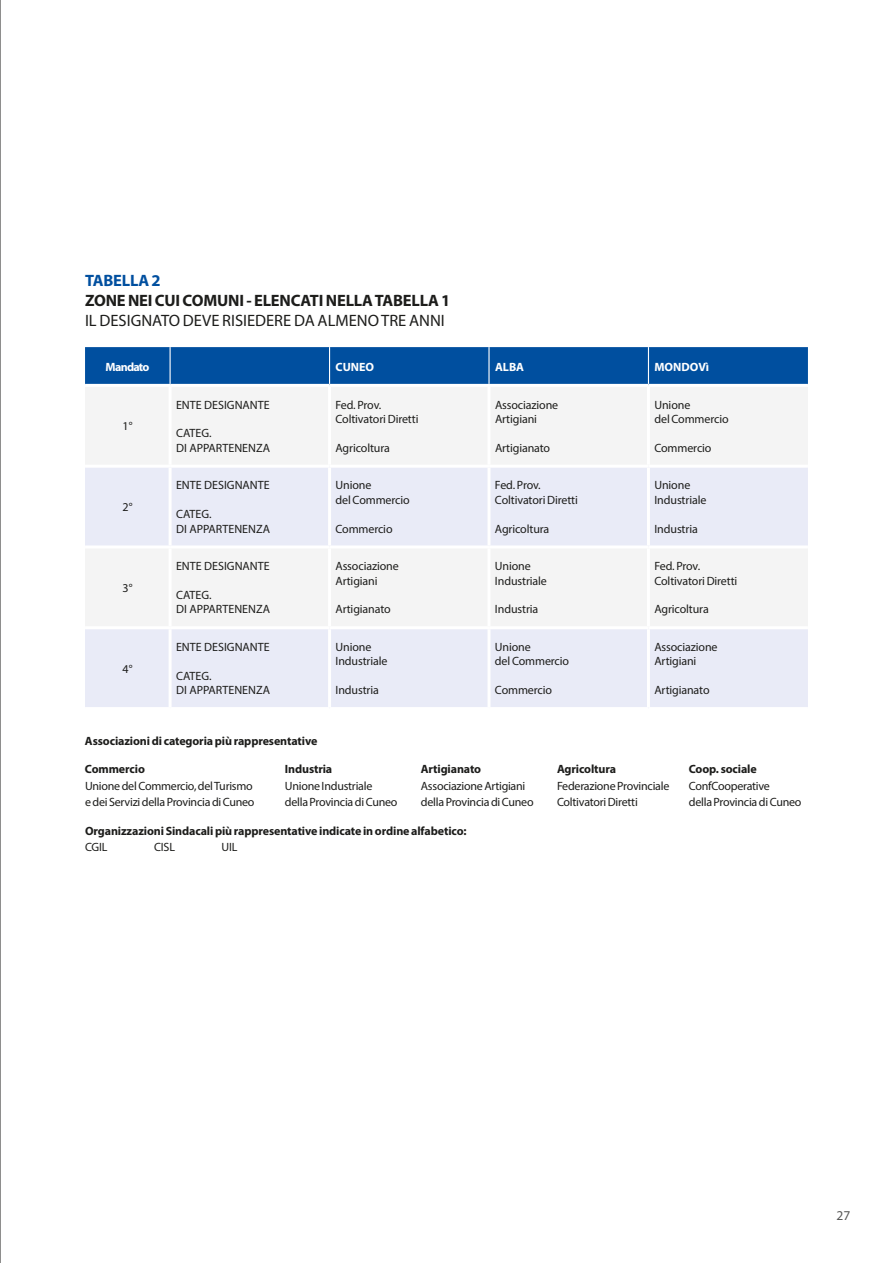
<style>
.page{position:relative;width:893px;height:1263px;background:#fff}
.page>*{position:absolute;margin:0;border:0;box-sizing:border-box;transform-origin:0 0}
.t1{font:16.5px "Myriad Pro";color:#1d1d1b}
.t2{font:700 16.5px "Myriad Pro";letter-spacing:-.01em;color:#1d1d1b}
.t3{font:700 16.5px "Myriad Pro";letter-spacing:-.01em;color:#004f9f}
.t4{font:13.5px "Myriad Pro";color:#575756}
.t5{font:12px/14.4px "Myriad Pro";letter-spacing:-.01em;color:#1d1d1b}
.t6{font:700 12px "Myriad Pro";letter-spacing:-.01em;color:#1d1d1b}
.t7{font:700 12px "Myriad Pro";color:#fff}
.t8{font:700 12px "Myriad Pro";letter-spacing:-.06em;color:#fff}
</style>
<div class="page">
<hr style="left:0;top:0;width:1px;height:1263px;background:#1d1d1b">
<div style="left:85px;top:347px;width:723px;height:37px;background:#004f9f"></div>
<div style="left:85px;top:387px;width:723px;height:77px;background:#f4f4f4"></div>
<svg style="left:85px;top:468px;width:723px;height:239px;fill:#e9ebf7"></svg>
<hr style="left:169px;top:387px;width:3px;height:78px;background:#fff">
<hr style="left:328px;top:387px;width:3px;height:78px;background:#fff">
<hr style="left:487px;top:387px;width:3px;height:78px;background:#fff">
<hr style="left:647px;top:387px;width:3px;height:78px;background:#fff">
<hr style="left:169px;top:468px;width:3px;height:77px;background:#fff">
<hr style="left:328px;top:468px;width:3px;height:77px;background:#fff">
<hr style="left:487px;top:468px;width:3px;height:77px;background:#fff">
<hr style="left:647px;top:468px;width:3px;height:77px;background:#fff">
<hr style="left:85px;top:545px;width:85px;height:3px;background:#fff">
<hr style="left:170px;top:545px;width:160px;height:3px;background:#fff">
<hr style="left:169px;top:548px;width:3px;height:78px;background:#fff">
<hr style="left:330px;top:545px;width:159px;height:3px;background:#fff">
<hr style="left:328px;top:548px;width:3px;height:78px;background:#fff">
<hr style="left:489px;top:545px;width:159px;height:3px;background:#fff">
<hr style="left:487px;top:548px;width:3px;height:78px;background:#fff">
<hr style="left:648px;top:545px;width:160px;height:3px;background:#fff">
<hr style="left:647px;top:548px;width:3px;height:78px;background:#fff">
<hr style="left:85px;top:626px;width:85px;height:3px;background:#fff">
<hr style="left:170px;top:626px;width:160px;height:3px;background:#fff">
<hr style="left:169px;top:629px;width:3px;height:78px;background:#fff">
<hr style="left:330px;top:626px;width:159px;height:3px;background:#fff">
<hr style="left:328px;top:629px;width:3px;height:78px;background:#fff">
<hr style="left:489px;top:626px;width:159px;height:3px;background:#fff">
<hr style="left:487px;top:629px;width:3px;height:78px;background:#fff">
<hr style="left:648px;top:626px;width:160px;height:3px;background:#fff">
<hr style="left:647px;top:629px;width:3px;height:78px;background:#fff">
<hr style="left:170px;top:347px;width:1px;height:37px;background:#fff">
<hr style="left:329px;top:347px;width:1px;height:37px;background:#fff">
<hr style="left:488px;top:347px;width:2px;height:37px;background:#fff">
<hr style="left:648px;top:347px;width:1px;height:37px;background:#fff">
<h1 class="t3" style="left:85px;top:269px;width:77px">TABELLA 2</h1>
<h1 class="t2" style="left:85px;top:289px;width:367px">ZONE NEI CUI COMUNI - ELENCATI NELLA TABELLA 1</h1>
<h1 class="t1" style="left:85px;top:310px;width:361px">IL DESIGNATO DEVE RISIEDERE DA ALMENO TRE ANNI</h1>
<p class="t8" style="left:106px;top:359px;width:45px">Mandato</p>
<p class="t7" style="left:336px;top:359px;width:40px">CUNEO</p>
<p class="t7" style="left:495px;top:359px;width:31px">ALBA</p>
<p class="t7" style="left:654px;top:359px;width:56px">MONDOVì</p>
<p class="t5" style="left:123px;top:419px;width:11px">1°</p>
<p class="t5" style="left:123px;top:500px;width:11px">2°</p>
<p class="t5" style="left:123px;top:580px;width:11px">3°</p>
<p class="t5" style="left:123px;top:661px;width:11px">4°</p>
<p class="t5" style="left:176px;top:397px;width:95px">ENTE DESIGNANTE</p>
<p class="t5" style="left:176px;top:426px;width:95px">CATEG.<br>DI APPARTENENZA</p>
<p class="t5" style="left:176px;top:478px;width:95px">ENTE DESIGNANTE</p>
<p class="t5" style="left:176px;top:507px;width:95px">CATEG.<br>DI APPARTENENZA</p>
<p class="t5" style="left:176px;top:559px;width:95px">ENTE DESIGNANTE</p>
<p class="t5" style="left:176px;top:588px;width:95px">CATEG.<br>DI APPARTENENZA</p>
<p class="t5" style="left:176px;top:640px;width:95px">ENTE DESIGNANTE</p>
<p class="t5" style="left:176px;top:668px;width:95px">CATEG.<br>DI APPARTENENZA</p>
<p class="t5" style="left:336px;top:397px;width:84px">Fed. Prov.<br>Coltivatori Diretti</p>
<p class="t5" style="left:336px;top:440px;width:56px">Agricoltura</p>
<p class="t5" style="left:336px;top:478px;width:76px">Unione<br>del Commercio</p>
<p class="t5" style="left:336px;top:521px;width:59px">Commercio</p>
<p class="t5" style="left:335px;top:559px;width:65px">Associazione<br>Artigiani</p>
<p class="t5" style="left:335px;top:602px;width:57px">Artigianato</p>
<p class="t5" style="left:335px;top:640px;width:53px">Unione<br>Industriale</p>
<p class="t5" style="left:335px;top:683px;width:45px">Industria</p>
<p class="t5" style="left:495px;top:397px;width:65px">Associazione<br>Artigiani</p>
<p class="t5" style="left:495px;top:440px;width:57px">Artigianato</p>
<p class="t5" style="left:495px;top:478px;width:84px">Fed. Prov.<br>Coltivatori Diretti</p>
<p class="t5" style="left:495px;top:521px;width:56px">Agricoltura</p>
<p class="t5" style="left:495px;top:559px;width:53px">Unione<br>Industriale</p>
<p class="t5" style="left:495px;top:602px;width:45px">Industria</p>
<p class="t5" style="left:495px;top:640px;width:76px">Unione<br>del Commercio</p>
<p class="t5" style="left:495px;top:683px;width:59px">Commercio</p>
<p class="t5" style="left:654px;top:397px;width:76px">Unione<br>del Commercio</p>
<p class="t5" style="left:654px;top:440px;width:59px">Commercio</p>
<p class="t5" style="left:654px;top:478px;width:53px">Unione<br>Industriale</p>
<p class="t5" style="left:654px;top:521px;width:45px">Industria</p>
<p class="t5" style="left:654px;top:559px;width:84px">Fed. Prov.<br>Coltivatori Diretti</p>
<p class="t5" style="left:654px;top:602px;width:56px">Agricoltura</p>
<p class="t5" style="left:654px;top:640px;width:65px">Associazione<br>Artigiani</p>
<p class="t5" style="left:654px;top:683px;width:57px">Artigianato</p>
<p class="t6" style="left:85px;top:733px;width:234px">Associazioni di categoria più rappresentative</p>
<p class="t6" style="left:85px;top:761px;width:61px">Commercio</p>
<p class="t6" style="left:285px;top:761px;width:49px">Industria</p>
<p class="t6" style="left:421px;top:761px;width:62px">Artigianato</p>
<p class="t6" style="left:557px;top:761px;width:61px">Agricoltura</p>
<p class="t6" style="left:689px;top:761px;width:69px">Coop. sociale</p>
<p class="t5" style="left:85px;top:778px;width:169px">Unione del Commercio, del Turismo</p>
<p class="t5" style="left:285px;top:778px;width:89px">Unione Industriale</p>
<p class="t5" style="left:421px;top:778px;width:106px">Associazione Artigiani</p>
<p class="t5" style="left:557px;top:778px;width:114px">Federazione Provinciale</p>
<p class="t5" style="left:689px;top:778px;width:83px">ConfCooperative</p>
<p class="t5" style="left:85px;top:795px;width:171px">e dei Servizi della Provincia di Cuneo</p>
<p class="t5" style="left:285px;top:795px;width:114px">della Provincia di Cuneo</p>
<p class="t5" style="left:421px;top:795px;width:114px">della Provincia di Cuneo</p>
<p class="t5" style="left:557px;top:795px;width:82px">Coltivatori Diretti</p>
<p class="t5" style="left:689px;top:795px;width:114px">della Provincia di Cuneo</p>
<p class="t6" style="left:85px;top:823px;width:383px">Organizzazioni Sindacali più rappresentative indicate in ordine alfabetico:</p>
<p class="t5" style="left:85px;top:840px;width:24px">CGIL</p>
<p class="t5" style="left:154px;top:840px;width:23px">CISL</p>
<p class="t5" style="left:221px;top:840px;width:18px">UIL</p>
<p class="t4" style="left:837px;top:1207px;width:15px">27</p>
</div>
